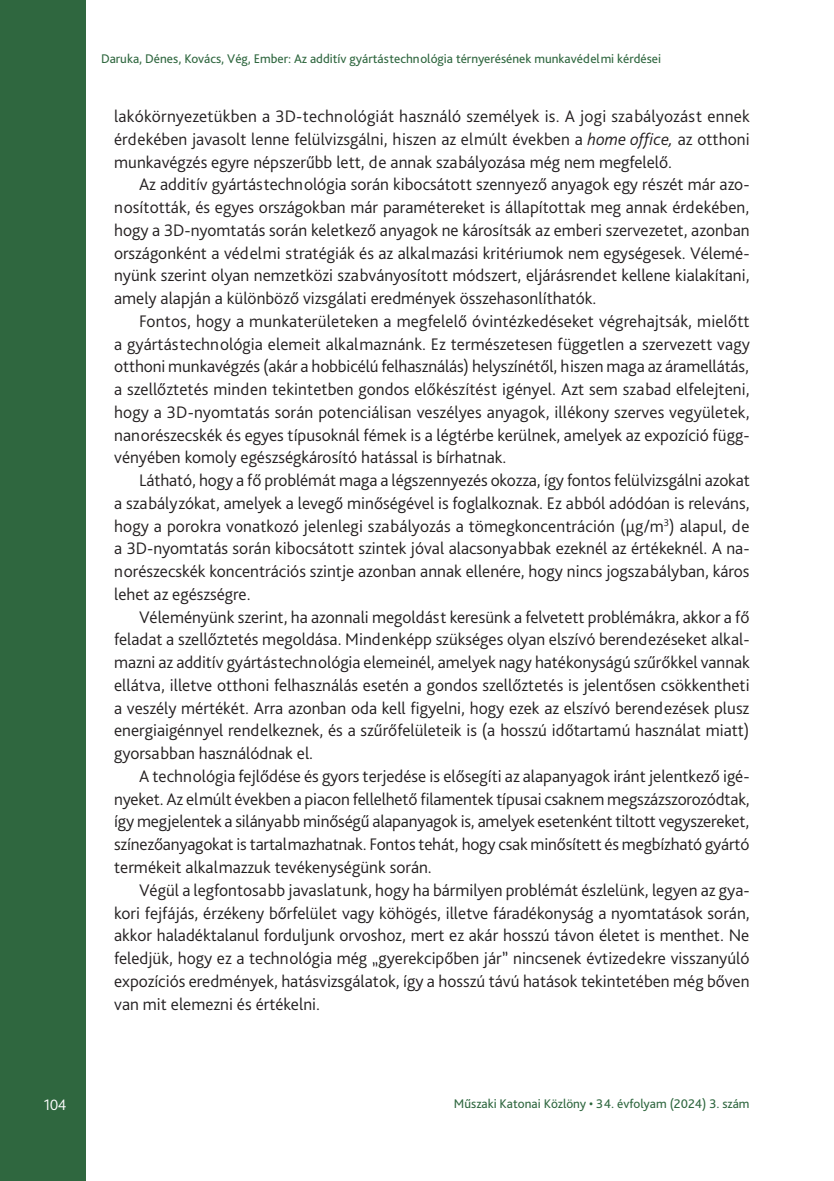
<style>
.page{position:relative;width:834px;height:1181px;background:#fff}
.page>*{position:absolute;margin:0;border:0;box-sizing:border-box;transform-origin:0 0}
.Szöveg{font:300 17.5px/22.8px "Bliss Pro";color:#231f20;text-align:justify}
.t1{font:300 15.75px "Bliss Pro";color:#fff}
.t2{font:13.12px "Bliss Pro";color:#2f673f}
.s1{font-style:italic}
</style>
<div class="page">
<div style="left:0;top:0;width:85px;height:1181px;background:#2f673f"></div>
<p class="t1" style="left:44px;top:1095px;width:24px">104</p>
<p class="t2" style="left:101px;top:50px;width:561px">Daruka, Dénes, Kovács, Vég, Ember: Az additív gyártástechnológia térnyerésének munkavédelmi kérdései</p>
<p class="Szöveg" style="left:114px;top:104px;width:637px">lakókörnyezetükben a -3D-technológiát használó személyek is. A jogi szabályozást ennek érdekében javasolt lenne felülvizsgálni, hiszen az elmúlt években a <span class="s1">home office,</span> az otthoni munkavégzés egyre népszerűbb lett, de annak szabályozása még nem megfelelő.</p>
<p class="Szöveg" style="left:114px;top:173px;width:637px;text-indent:25px">Az additív gyártástechnológia során kibocsátott szennyező anyagok egy részét már azo&shy;nosították, és egyes országokban már paramétereket is állapítottak meg annak érdekében, hogy a -3D-nyomtatás során keletkező anyagok ne károsítsák az emberi szervezetet, azonban országonként a védelmi stratégiák és az alkalmazási kritériumok nem egységesek. Vélemé&shy;nyünk szerint olyan nemzetközi szabványosított módszert, eljárásrendet kellene kialakítani, amely alapján a különböző vizsgálati eredmények összehasonlíthatók.</p>
<p class="Szöveg" style="left:114px;top:309px;width:637px;text-indent:25px">Fontos, hogy a munkaterületeken a megfelelő óvintézkedéseket végrehajtsák, mielőtt a gyártástechnológia elemeit alkalmaznánk. Ez természetesen független a szervezett vagy otthoni munkavégzés (akár a hobbicélú felhasználás) helyszínétől, hiszen maga az áramellátás, a szellőztetés minden tekintetben gondos előkészítést igényel. Azt sem szabad elfelejteni, hogy a -3D-nyomtatás során potenciálisan veszélyes anyagok, illékony szerves vegyületek, nanorészecskék és egyes típusoknál fémek is a légtérbe kerülnek, amelyek az expozíció függ&shy;vényében komoly egészségkárosító hatással is bírhatnak.</p>
<p class="Szöveg" style="left:114px;top:468px;width:637px;text-indent:25px">Látható, hogy a fő problémát maga a légszennyezés okozza, így fontos felülvizsgálni azokat a szabályzókat, amelyek a levegő minőségével is foglalkoznak. Ez abból adódóan is releváns, hogy a porokra vonatkozó jelenlegi szabályozás a tömegkoncentráción (μg/m<sup>3</sup>) alapul, de a -3D-nyomtatás során kibocsátott szintek jóval alacsonyabbak ezeknél az értékeknél. A na&shy;norészecskék koncentrációs szintje azonban annak ellenére, hogy nincs jogszabályban, káros lehet az egészségre.</p>
<p class="Szöveg" style="left:114px;top:605px;width:637px;text-indent:25px">Véleményünk szerint, ha azonnali megoldást keresünk a felvetett problémákra, akkor a fő feladat a szellőztetés megoldása. Mindenképp szükséges olyan elszívó berendezéseket alkal&shy;mazni az additív gyártástechnológia elemeinél, amelyek nagy hatékonyságú szűrőkkel vannak ellátva, illetve otthoni felhasználás esetén a gondos szellőztetés is jelentősen csökkentheti a veszély mértékét. Arra azonban oda kell figyelni, hogy ezek az elszívó berendezések plusz energiaigénnyel rendelkeznek, és a szűrőfelületeik is (a hosszú időtartamú használat miatt) gyorsabban használódnak el.</p>
<p class="Szöveg" style="left:114px;top:764px;width:637px;text-indent:25px">A technológia fejlődése és gyors terjedése is elősegíti az alapanyagok iránt jelentkező igé&shy;nyeket. Az elmúlt években a piacon fellelhető filamentek típusai csaknem megszázszorozódtak, így megjelentek a silányabb minőségű alapanyagok is, amelyek esetenként tiltott vegyszereket, színezőanyagokat is tartalmazhatnak. Fontos tehát, hogy csak minősített és megbízható gyártó termékeit alkalmazzuk tevékenységünk során.</p>
<p class="Szöveg" style="left:114px;top:878px;width:637px;text-indent:25px">Végül a legfontosabb javaslatunk, hogy ha bármilyen problémát észlelünk, legyen az gya&shy;kori fejfájás, érzékeny bőrfelület vagy köhögés, illetve fáradékonyság a nyomtatások során, akkor haladéktalanul forduljunk orvoshoz, mert ez akár hosszú távon életet is menthet. Ne feledjük, hogy ez a technológia még „gyerekcipőben jár” nincsenek évtizedekre visszanyúló expozíciós eredmények, hatásvizsgálatok, így a hosszú távú hatások tekintetében még bőven van mit elemezni és értékelni.</p>
<p class="t2" style="left:454px;top:1095px;width:297px">Műszaki Katonai Közlöny • 34. évfolyam (2024) 3. szám</p>
</div>
